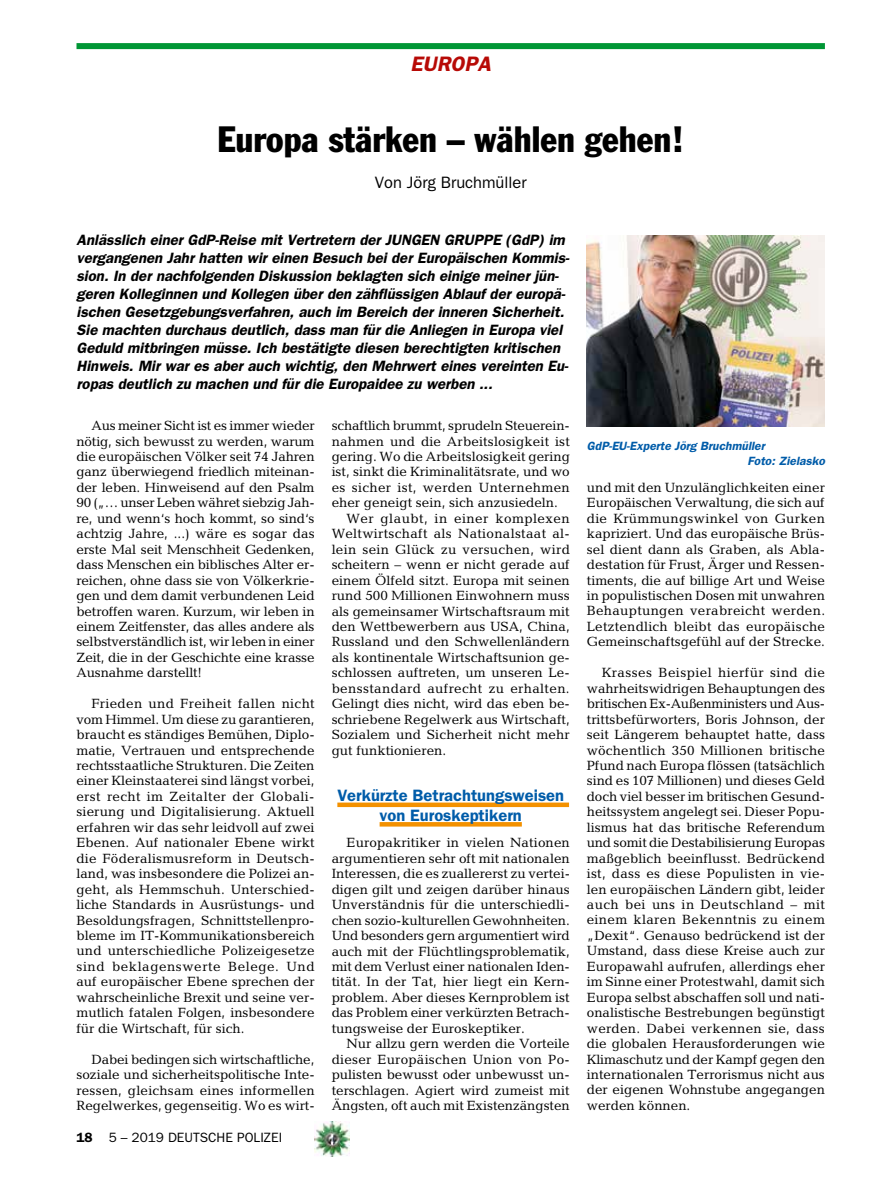
<style>
.page{position:relative;width:893px;height:1191px;background:#fff}
.page>*{position:absolute;margin:0;border:0;box-sizing:border-box;transform-origin:0 0}
.t1{font:condensed 36px "Franklin Gothic";color:#000}
.t2{font:italic 600 21px "Franklin Gothic";color:#b70a06}
.t3{font:600 16.5px/19.5px "Franklin Gothic";color:#005ca9;text-align:center}
.t4{font:16.5px "Franklin Gothic";color:#000}
.t5{font:italic 600 15px/18px "Franklin Gothic";color:#000}
.t6{font:13.5px/15.5px "Candida";color:#000;text-align:justify}
.t7{font:13.5px "Candida";letter-spacing:.02em;color:#000}
.t8{font:13.5px "Candida";letter-spacing:.025em;color:#000}
.t9{font:13.5px "Candida";letter-spacing:.035em;color:#000}
.t10{font:13.5px "Franklin Gothic";color:#000}
.t11{font:italic 600 12px/15px "Franklin Gothic";color:#005ca9}
.s1{font-weight:600}
</style>
<div class="page">
<img style="left:315px;top:1121px;width:34px;height:35px">
<div style="left:337px;top:802px;width:232px;height:5px;background:#f39100"></div>
<svg style="left:380px;top:822px;width:142px;height:4px"></svg>
<div style="left:76px;top:43px;width:749px;height:6px;background:#009635"></div>
<img style="left:587px;top:235px;width:238px;height:192px">
<h2 class="t2" style="left:411px;top:51px;width:82px">EUROPA</h2>
<h1 class="t1" style="left:217px;top:117px;width:468px">Europa stärken – wählen gehen!</h1>
<p class="t4" style="left:375px;top:173px;width:153px">Von Jörg Bruchmüller</p>
<p class="t5" style="left:76px;top:230px;width:495px">Anlässlich einer GdP-Reise mit Vertretern der JUNGEN GRUPPE (GdP) im vergangenen Jahr hatten wir einen Besuch bei der Europäischen Kommis&shy;sion. In der nachfolgenden Diskussion beklagten sich einige meiner jün&shy;geren Kolleginnen und Kollegen über den zähflüssigen Ablauf der europä&shy;ischen Gesetzgebungsverfahren, auch im Bereich der inneren Sicherheit.<br>Sie machten durchaus deutlich, dass man für die Anliegen in Europa viel Geduld mitbringen müsse. Ich bestätigte diesen berechtigten kritischen Hinweis. Mir war es aber auch wichtig, den Mehrwert eines vereinten Eu&shy;ropas deutlich zu machen und für die Europaidee zu werben ...</p>
<p class="t6" style="left:76px;top:418px;width:240px;text-indent:15px">Aus meiner Sicht ist es immer wieder nötig, sich bewusst zu werden, warum die europäischen Völker seit 74 Jahren ganz überwiegend friedlich miteinan&shy;der leben. Hinweisend auf den Psalm 90 („… unser Leben währet siebzig Jah&shy;re, und wenn‘s hoch kommt, so sind‘s achtzig Jahre, ...) wäre es sogar das erste Mal seit Menschheit Gedenken, dass Menschen ein biblisches Alter er&shy;reichen, ohne dass sie von Völkerkrie&shy;gen und dem damit verbundenen Leid betroffen waren. Kurzum, wir leben in einem Zeitfenster, das alles andere als selbstverständlich ist, wir leben in einer Zeit, die in der Geschichte eine krasse Ausnahme darstellt!</p>
<p class="t6" style="left:76px;top:696px;width:240px;text-indent:15px">Frieden und Freiheit fallen nicht vom Himmel. Um diese zu garantieren, braucht es ständiges Bemühen, Diplo&shy;matie, Vertrauen und entsprechende rechtsstaatliche Strukturen. Die Zeiten einer Kleinstaaterei sind längst vorbei, erst recht im Zeitalter der Globali&shy;sierung und Digitalisierung. Aktuell erfahren wir das sehr leidvoll auf zwei Ebenen. Auf nationaler Ebene wirkt die Föderalismusreform in Deutsch&shy;land, was insbesondere die Polizei an&shy;geht, als Hemmschuh. Unterschied&shy;liche Standards in Ausrüstungs- und Besoldungsfragen, Schnittstellenpro&shy;bleme im IT-Kommunikationsbereich und unterschiedliche Polizeigesetze sind beklagenswerte Belege. Und auf europäischer Ebene sprechen der wahrscheinliche Brexit und seine ver&shy;mutlich fatalen Folgen, insbesondere für die Wirtschaft, für sich.</p>
<p class="t6" style="left:76px;top:1051px;width:240px;text-indent:15px">Dabei bedingen sich wirtschaftliche, soziale und sicherheitspolitische Inte&shy;ressen, gleichsam eines informellen Regelwerkes, gegenseitig. Wo es wirt-</p>
<p class="t10" style="left:77px;top:1129px;width:207px"><span class="s1">18</span> 5 – 2019 DEUTSCHE POLIZEI</p>
<p class="t6" style="left:332px;top:418px;width:239px">schaftlich brummt, sprudeln Steuerein-</p>
<p class="t6" style="left:332px;top:433px;width:240px">nahmen und die Arbeitslosigkeit ist</p>
<p class="t6" style="left:332px;top:449px;width:240px">gering. Wo die Arbeitslosigkeit gering</p>
<p class="t6" style="left:332px;top:464px;width:240px">ist, sinkt die Kriminalitätsrate, und wo</p>
<p class="t8" style="left:332px;top:479px;width:240px">es sicher ist, werden Unternehmen</p>
<p class="t6" style="left:332px;top:495px;width:228px">eher geneigt sein, sich anzusiedeln.</p>
<p class="t9" style="left:347px;top:510px;width:225px">Wer glaubt, in einer komplexen</p>
<p class="t7" style="left:332px;top:526px;width:240px">Weltwirtschaft als Nationalstaat al-</p>
<p class="t7" style="left:332px;top:541px;width:240px">lein sein Glück zu versuchen, wird</p>
<p class="t6" style="left:332px;top:557px;width:240px">scheitern – wenn er nicht gerade auf</p>
<p class="t6" style="left:332px;top:572px;width:240px">einem Ölfeld sitzt. Europa mit seinen</p>
<p class="t6" style="left:332px;top:588px;width:240px">rund 500 Millionen Einwohnern muss</p>
<p class="t6" style="left:332px;top:603px;width:240px">als gemeinsamer Wirtschaftsraum mit</p>
<p class="t6" style="left:332px;top:618px;width:240px">den Wettbewerbern aus USA, China,</p>
<p class="t6" style="left:332px;top:634px;width:240px">Russland und den Schwellenländern</p>
<p class="t6" style="left:332px;top:649px;width:240px">als kontinentale Wirtschaftsunion ge-</p>
<p class="t6" style="left:332px;top:665px;width:239px">schlossen auftreten, um unseren Le-</p>
<p class="t8" style="left:332px;top:680px;width:240px">bensstandard aufrecht zu erhalten.</p>
<p class="t6" style="left:332px;top:696px;width:240px">Gelingt dies nicht, wird das eben be-</p>
<p class="t6" style="left:332px;top:711px;width:240px">schriebene Regelwerk aus Wirtschaft,</p>
<p class="t6" style="left:332px;top:727px;width:240px">Sozialem und Sicherheit nicht mehr</p>
<p class="t6" style="left:332px;top:742px;width:116px">gut funktionieren.</p>
<p class="t3" style="left:337px;top:785px;width:228px">Verkürzte Betrachtungsweisen von Euroskeptikern</p>
<p class="t6" style="left:332px;top:835px;width:240px;text-indent:15px">Europakritiker in vielen Nationen argumentieren sehr oft mit nationalen Interessen, die es zuallererst zu vertei&shy;digen gilt und zeigen darüber hinaus Unverständnis für die unterschiedli&shy;chen sozio-kulturellen Gewohnheiten.<br>Und besonders gern argumentiert wird auch mit der Flüchtlingsproblematik, mit dem Verlust einer nationalen Iden&shy;tität. In der Tat, hier liegt ein Kern&shy;problem. Aber dieses Kernproblem ist das Problem einer verkürzten Betrach&shy;tungsweise der Euroskeptiker.</p>
<p class="t6" style="left:332px;top:1036px;width:240px;text-indent:15px">Nur allzu gern werden die Vorteile dieser Europäischen Union von Po&shy;pulisten bewusst oder unbewusst un&shy;terschlagen. Agiert wird zumeist mit Ängsten, oft auch mit Existenzängsten</p>
<p class="t11" style="left:747px;top:439px;width:79px;text-indent:-160px">GdP-EU-Experte Jörg Bruchmüller<br>Foto: Zielasko</p>
<p class="t6" style="left:587px;top:479px;width:240px">und mit den Unzulänglichkeiten einer Europäischen Verwaltung, die sich auf die Krümmungswinkel von Gurken kapriziert. Und das europäische Brüs&shy;sel dient dann als Graben, als Abla&shy;destation für Frust, Ärger und Ressen&shy;timents, die auf billige Art und Weise in populistischen Dosen mit unwahren Behauptungen verabreicht werden.<br>Letztendlich bleibt das europäische Gemeinschaftsgefühl auf der Strecke.</p>
<p class="t6" style="left:587px;top:665px;width:240px;text-indent:15px">Krasses Beispiel hierfür sind die wahrheitswidrigen Behauptungen des britischen Ex-Außenministers und Aus&shy;trittsbefürworters, Boris Johnson, der seit Längerem behauptet hatte, dass wöchentlich 350 Millionen britische Pfund nach Europa flössen (tatsächlich sind es 107 Millionen) und dieses Geld doch viel besser im britischen Gesund&shy;heitssystem angelegt sei. Dieser Popu&shy;lismus hat das britische Referendum und somit die Destabilisierung Europas maßgeblich beeinflusst. Bedrückend ist, dass es diese Populisten in vie&shy;len europäischen Ländern gibt, leider auch bei uns in Deutschland – mit einem klaren Bekenntnis zu einem „Dexit“. Genauso bedrückend ist der Umstand, dass diese Kreise auch zur Europawahl aufrufen, allerdings eher im Sinne einer Protestwahl, damit sich Europa selbst abschaffen soll und nati&shy;onalistische Bestrebungen begünstigt werden. Dabei verkennen sie, dass die globalen Herausforderungen wie Klimaschutz und der Kampf gegen den internationalen Terrorismus nicht aus der eigenen Wohnstube angegangen werden können.</p>
</div>
